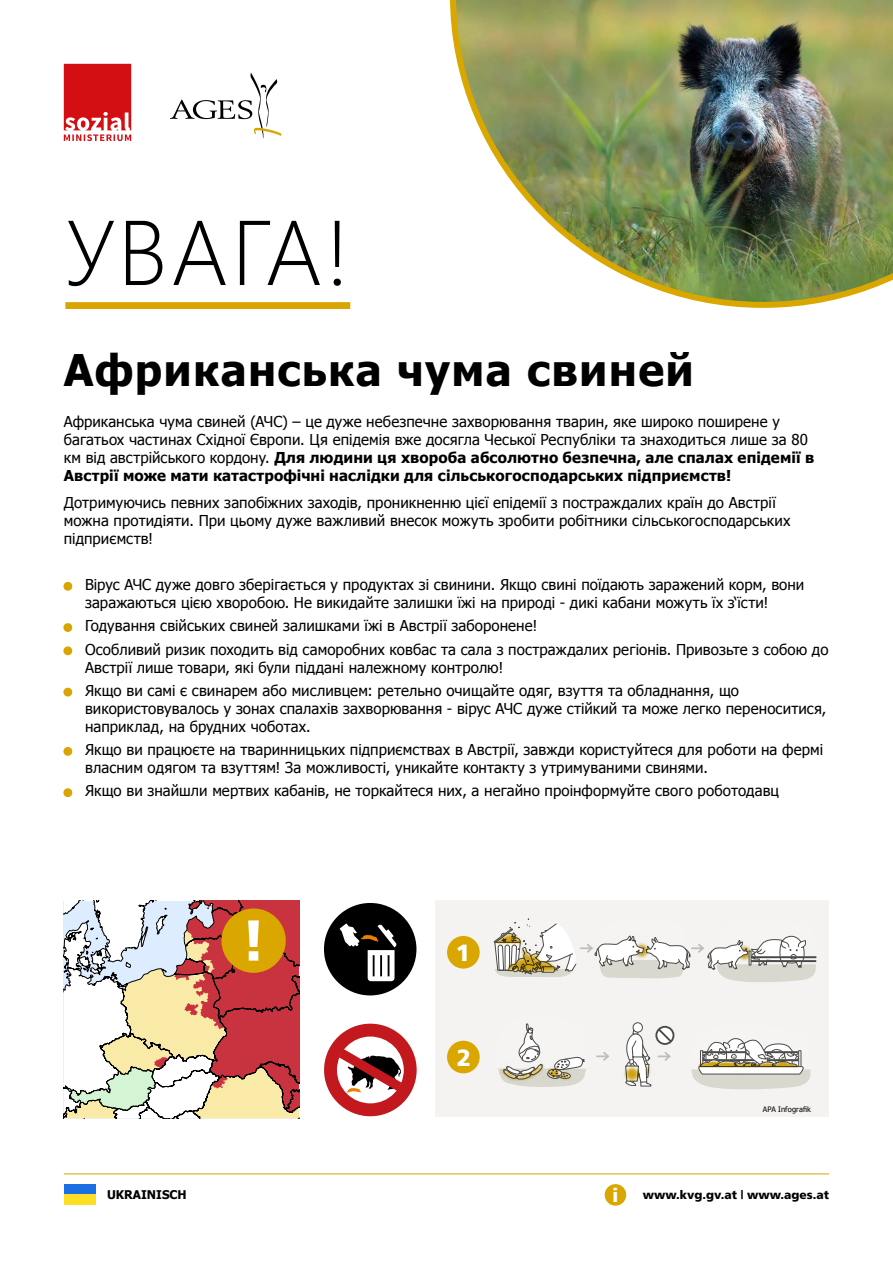
<style>
.page{position:relative;width:893px;height:1263px;background:#fff}
.page>*{position:absolute;margin:0;border:0;box-sizing:border-box;transform-origin:0 0}
.t1{font:300 91.65px "Segoe UI";letter-spacing:.035em;color:#000}
.t2{font:900 57.6px "Frutiger";color:#fff}
.t3{font:700 43.5px "Tahoma";letter-spacing:.03em;color:#000}
.t4{font:900 23.4px "Frutiger";color:#fff}
.t5{font:900 19.2px "Frutiger";color:#fff}
.t6{font:15px/18px "Tahoma";letter-spacing:.005em;color:#000}
.t7{font:900 12px "Frutiger";color:#000}
.t8{font:700 12px "Tahoma";color:#000}
.t9{font:10.5px "Myriad Pro";color:#000}
.t10{font:7.5px "Tahoma";letter-spacing:.015em;color:#000}
.s1{font-weight:700}
.s2{font-size:13.5px;color:#d9a500}
.s3{font-weight:600;color:#fff}
</style>
<div class="page">
<hr style="left:64px;top:1174px;width:765px;height:1px;background:#d9a500">
<div style="left:605px;top:1184px;width:21px;height:22px;background:#d9a700;border-radius:50%"></div>
<svg style="left:322px;top:901px;width:97px;height:96px"></svg>
<div style="left:324px;top:903px;width:92px;height:92px;background:#000;border-radius:50%"></div>
<svg style="left:340px;top:923px;width:57px;height:58px"></svg>
<svg style="left:324px;top:1024px;width:93px;height:92px"></svg>
<div style="left:435px;top:900px;width:394px;height:217px;background:#f4f3f2"></div>
<svg style="left:493px;top:918px;width:323px;height:64px"></svg>
<div style="left:633px;top:1022px;width:10px;height:10px;border:1px solid #4a4a49;border-radius:50%"></div>
<img style="left:673px;top:1030px;width:138px;height:59px">
<img style="left:601px;top:1052px;width:24px;height:27px">
<div style="left:655px;top:1026px;width:19px;height:19px;border:2px solid #4a4a49;border-radius:50%"></div>
<svg style="left:625px;top:1023px;width:48px;height:64px"></svg>
<svg style="left:525px;top:1023px;width:9px;height:11px"></svg>
<img style="left:575px;top:1055px;width:26px;height:29px">
<img style="left:499px;top:1034px;width:76px;height:53px">
<div style="left:447px;top:936px;width:33px;height:32px;background:#d9a700;border-radius:50%"></div>
<div style="left:447px;top:1041px;width:33px;height:32px;background:#d9a700;border-radius:50%"></div>
<svg style="left:64px;top:901px;width:235px;height:217px"></svg>
<div style="left:221px;top:908px;width:65px;height:65px;background:#d9a700;border-radius:50%"></div>
<div style="left:65px;top:302px;width:285px;height:7px;background:#d9a500"></div>
<svg style="left:63px;top:581px;width:10px;height:10px"></svg>
<svg style="left:63px;top:623px;width:10px;height:9px"></svg>
<svg style="left:63px;top:646px;width:10px;height:10px"></svg>
<svg style="left:63px;top:687px;width:10px;height:10px"></svg>
<svg style="left:63px;top:747px;width:10px;height:9px"></svg>
<svg style="left:63px;top:788px;width:10px;height:10px"></svg>
<img style="left:450px;top:0;width:443px;height:308px">
<div style="left:64px;top:1184px;width:32px;height:10px;background:#1a70e3"></div>
<div style="left:64px;top:1194px;width:32px;height:11px;background:#ffde26"></div>
<svg style="left:170px;top:72px;width:112px;height:66px"></svg>
<svg style="left:64px;top:64px;width:67px;height:77px;background:#dc3d41"></svg>
<h1 class="t1" style="left:65px;top:179px;width:286px">УВАГА!</h1>
<h3 class="t3" style="left:64px;top:340px;width:632px">Африканська чума свиней</h3>
<p class="t6" style="left:64px;top:412px;width:752px">Африканська чума свиней (АЧС) – це дуже небезпечне захворювання тварин, яке широко поширене у багатьох частинах Східної Європи. Ця епідемія вже досягла Чеської Республіки та знаходиться лише за 80 км від австрійського кордону. <span class="s1">Для людини ця хвороба абсолютно безпечна, але спалах епідемії в Австрії може мати катастрофічні наслідки для сільськогосподарських підприємств!</span></p>
<p class="t6" style="left:64px;top:492px;width:728px">Дотримуючись певних запобіжних заходів, проникненню цієї епідемії з постраждалих країн до Австрії можна протидіяти. При цьому дуже важливий внесок можуть зробити робітники сільськогосподарських підприємств!</p>
<p class="t6" style="left:85px;top:575px;width:721px;text-indent:-21px"><span class="s2">●</span> Вірус АЧС дуже довго зберігається у продуктах зі свинини. Якщо свині поїдають заражений корм, вони заражаються цією хворобою. Не викидайте залишки їжі на природі - дикі кабани можуть їх з‘їсти!</p>
<p class="t6" style="left:64px;top:616px;width:475px"><span class="s2">●</span> Годування свійських свиней залишками їжі в Австрії заборонене!</p>
<p class="t6" style="left:85px;top:639px;width:745px;text-indent:-21px"><span class="s2">●</span> Особливий ризик походить від саморобних ковбас та сала з постраждалих регіонів. Привозьте з собою до<br>Австрії лише товари, які були піддані належному контролю!</p>
<p class="t6" style="left:85px;top:681px;width:743px;text-indent:-21px"><span class="s2">●</span> Якщо ви самі є свинарем або мисливцем: ретельно очищайте одяг, взуття та обладнання, що використовувалось у зонах спалахів захворювання - вірус АЧС дуже стійкий та може легко переноситися, наприклад, на брудних чоботах.</p>
<p class="t6" style="left:85px;top:740px;width:740px;text-indent:-21px"><span class="s2">●</span> Якщо ви працюєте на тваринницьких підприємствах в Австрії, завжди користуйтеся для роботи на фермі власним одягом та взуттям! За можливості, уникайте контакту з утримуваними свинями.</p>
<p class="t6" style="left:64px;top:781px;width:717px"><span class="s2">●</span> Якщо ви знайшли мертвих кабанів, не торкайтеся них, а негайно проінформуйте свого роботодавц</p>
<p class="t9" style="left:505px;top:785px;width:185px"><span class="s3">1</span> Wildschwein frisst Lebensmittelabfälle</p>
<h2 class="t2" style="left:241px;top:906px;width:27px">!</h2>
<h3 class="t4" style="left:456px;top:939px;width:16px">1</h3>
<h3 class="t4" style="left:457px;top:1044px;width:16px">2</h3>
<p class="t10" style="left:763px;top:1104px;width:50px">APA Infografik</p>
<p class="t8" style="left:107px;top:1186px;width:81px">UKRAINISCH</p>
<p class="t5" style="left:612px;top:1183px;width:8px">i</p>
<p class="t7" style="left:643px;top:1188px;width:188px">www.kvg.gv.at | www.ages.at</p>
</div>
